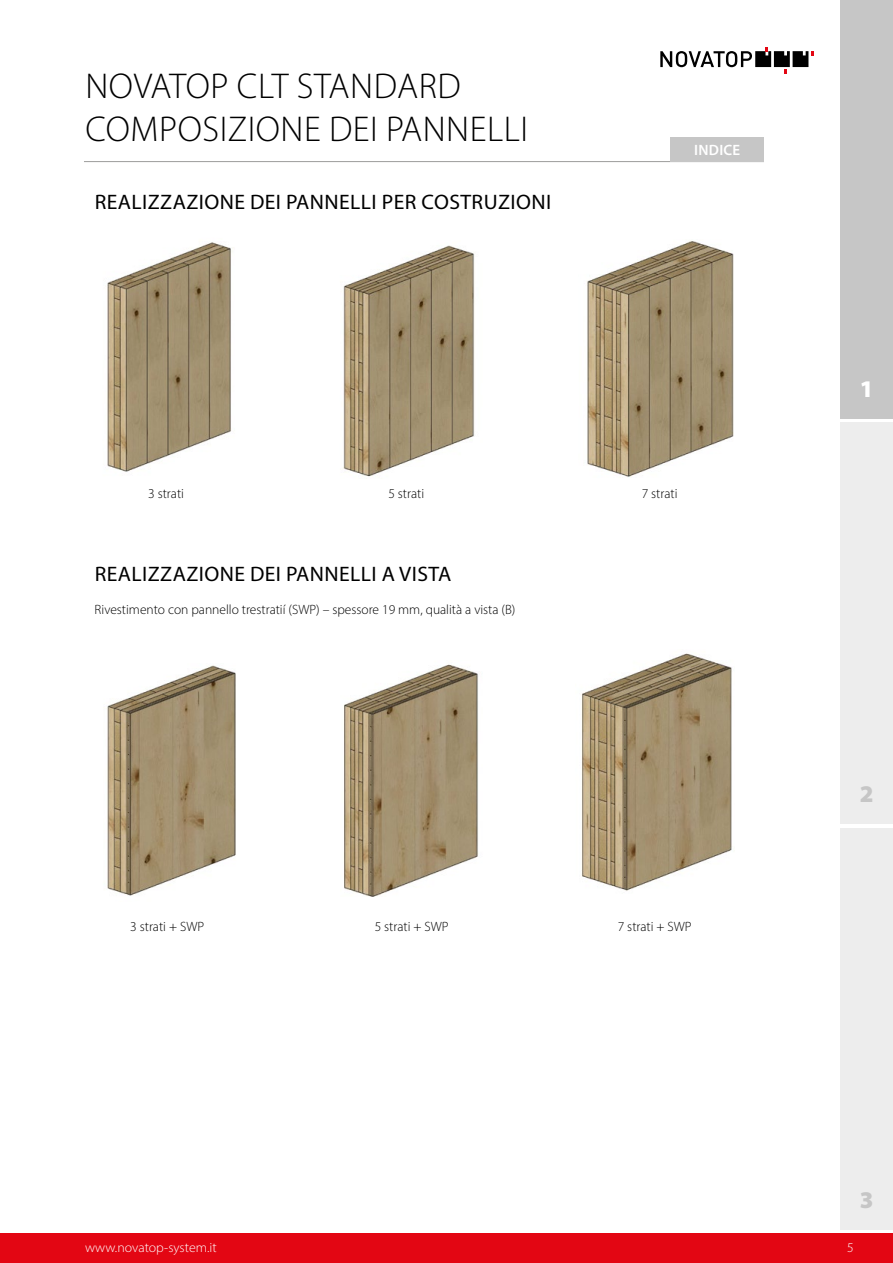
<style>
.page{position:relative;width:893px;height:1263px;background:#fff}
.page>*{position:absolute;margin:0;border:0;box-sizing:border-box;transform-origin:0 0}
.t1{font:300 36px/43.2px "Myriad Pro";letter-spacing:.015em;color:#000}
.t2{font:900 24px "Myriad Pro";color:#c6c6c6}
.t3{font:900 24px "Myriad Pro";color:#fff}
.t4{font:21px "Myriad Pro";letter-spacing:.02em;color:#000}
.t5{font:600 15px "Myriad Pro";letter-spacing:.015em;color:#fff}
.t6{font:300 13.5px "Myriad Pro";color:#000}
.t7{font:300 13.5px "Myriad Pro";color:#fff}
</style>
<div class="page">
<hr style="left:84px;top:161px;width:680px;height:1px;background:#9d9d9c">
<div style="left:0;top:1233px;width:893px;height:30px;background:#e30613"></div>
<svg style="left:660px;top:47px;width:154px;height:26px"></svg>
<img style="left:107px;top:242px;width:124px;height:230px">
<img style="left:107px;top:665px;width:129px;height:231px">
<img style="left:344px;top:664px;width:135px;height:232px">
<img style="left:581px;top:653px;width:151px;height:238px">
<img style="left:343px;top:245px;width:132px;height:232px">
<img style="left:587px;top:241px;width:147px;height:236px">
<div style="left:840px;top:0;width:53px;height:418px;background:#c6c6c6"></div>
<div style="left:840px;top:422px;width:53px;height:402px;background:#ededed"></div>
<div style="left:840px;top:828px;width:53px;height:401px;background:#ededed"></div>
<div style="left:671px;top:137px;width:93px;height:24px;background:#c6c6c6"></div>
<h1 class="t1" style="left:85px;top:64px;width:444px">NOVATOP CLT STANDARD<br>COMPOSIZIONE DEI PANNELLI</h1>
<h3 class="t4" style="left:95px;top:189px;width:458px">REALIZZAZIONE DEI PANNELLI PER COSTRUZIONI</h3>
<p class="t5" style="left:694px;top:140px;width:47px">INDICE</p>
<p class="t6" style="left:148px;top:486px;width:37px">3 strati</p>
<p class="t6" style="left:388px;top:486px;width:37px">5 strati</p>
<h3 class="t4" style="left:95px;top:561px;width:358px">REALIZZAZIONE DEI PANNELLI A VISTA</h3>
<p class="t6" style="left:95px;top:601px;width:422px">Rivestimento con pannello trestratií (SWP) – spessore 19 mm, qualità a vista (B)</p>
<p class="t6" style="left:642px;top:486px;width:37px">7 strati</p>
<p class="t6" style="left:130px;top:918px;width:75px">3 strati + SWP</p>
<p class="t6" style="left:375px;top:918px;width:75px">5 strati + SWP</p>
<p class="t6" style="left:618px;top:918px;width:75px">7 strati + SWP</p>
<h2 class="t3" style="left:860px;top:372px;width:15px">1</h2>
<h2 class="t2" style="left:860px;top:778px;width:15px">2</h2>
<h2 class="t2" style="left:860px;top:1184px;width:15px">3</h2>
<p class="t7" style="left:85px;top:1239px;width:133px">www.novatop-system.it</p>
<p class="t7" style="left:847px;top:1239px;width:8px">5</p>
</div>
